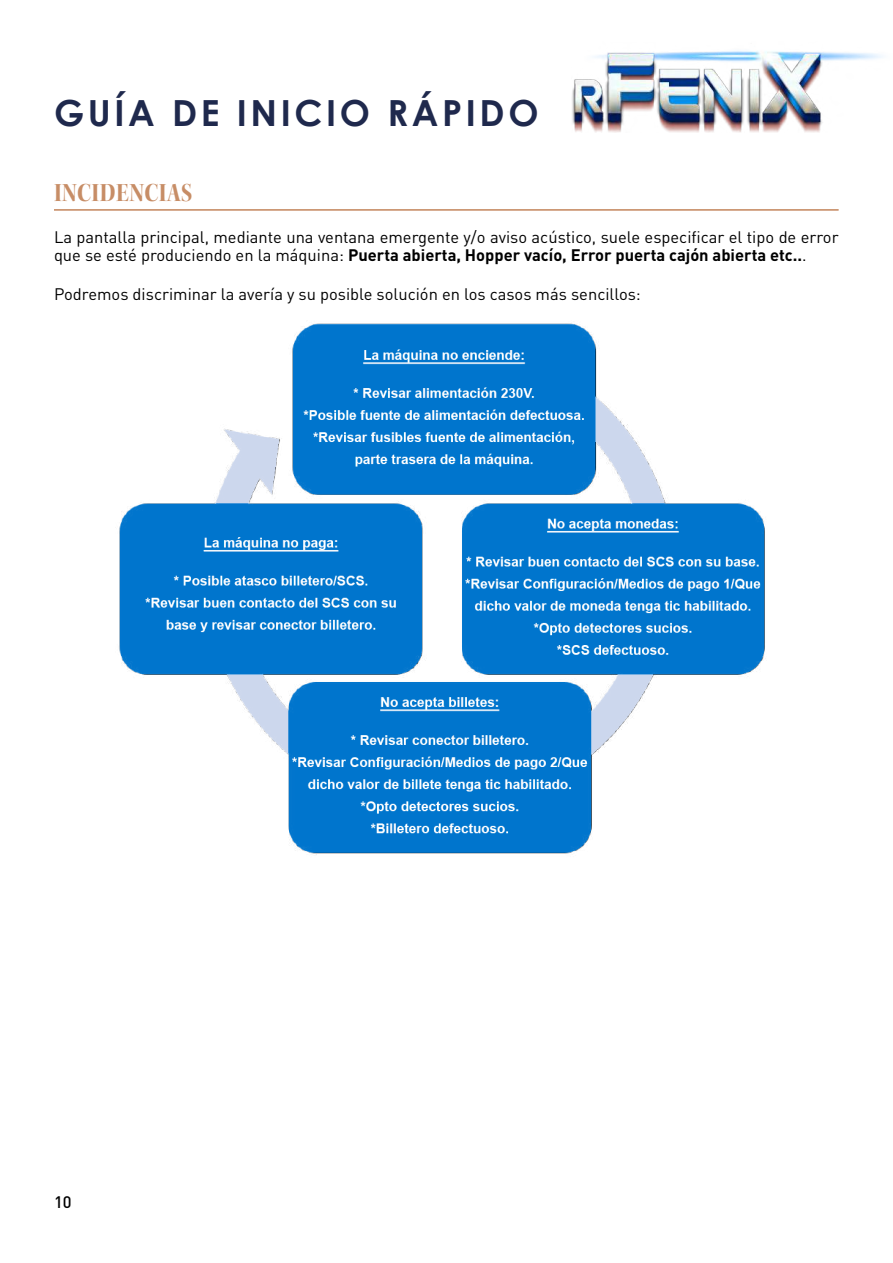
<style>
.page{position:relative;width:893px;height:1263px;background:#fff}
.page>*{position:absolute;margin:0;border:0;box-sizing:border-box;transform-origin:0 0}
.t1{font:700 36px "Century Gothic";letter-spacing:.1em;color:#1f294d}
.t2{font:27px "Kepler Std Bold Scn Disp";letter-spacing:.015em;color:#c78d66}
.t3{font:16.5px/18px "DIN Pro";color:#000}
.t4{font:500 16.5px "DIN Pro";color:#000}
.s1{font-weight:700}
</style>
<div class="page">
<img style="left:572px;top:51px;width:311px;height:81px">
<hr style="left:54px;top:209px;width:784px;height:1px;background:#c78d66">
<hr style="left:54px;top:210px;width:784px;height:1px;background:#c78d66">
<img style="left:119px;top:323px;width:646px;height:532px">
<h1 class="t1" style="left:54px;top:86px;width:486px">GUÍA DE INICIO RÁPIDO</h1>
<h2 class="t2" style="left:54px;top:177px;width:140px">INCIDENCIAS</h2>
<p class="t3" style="left:54px;top:227px;width:786px">La pantalla principal, mediante una ventana emergente y/o aviso acústico, suele especificar el tipo de error que se esté produciendo en la máquina: <span class="s1">Puerta abierta, Hopper vacío, Error puerta cajón abierta etc..</span>.</p>
<p class="t3" style="left:54px;top:284px;width:588px">Podremos discriminar la avería y su posible solución en los casos más sencillos:</p>
<p class="t4" style="left:54px;top:1191px;width:19px">10</p>
</div>
